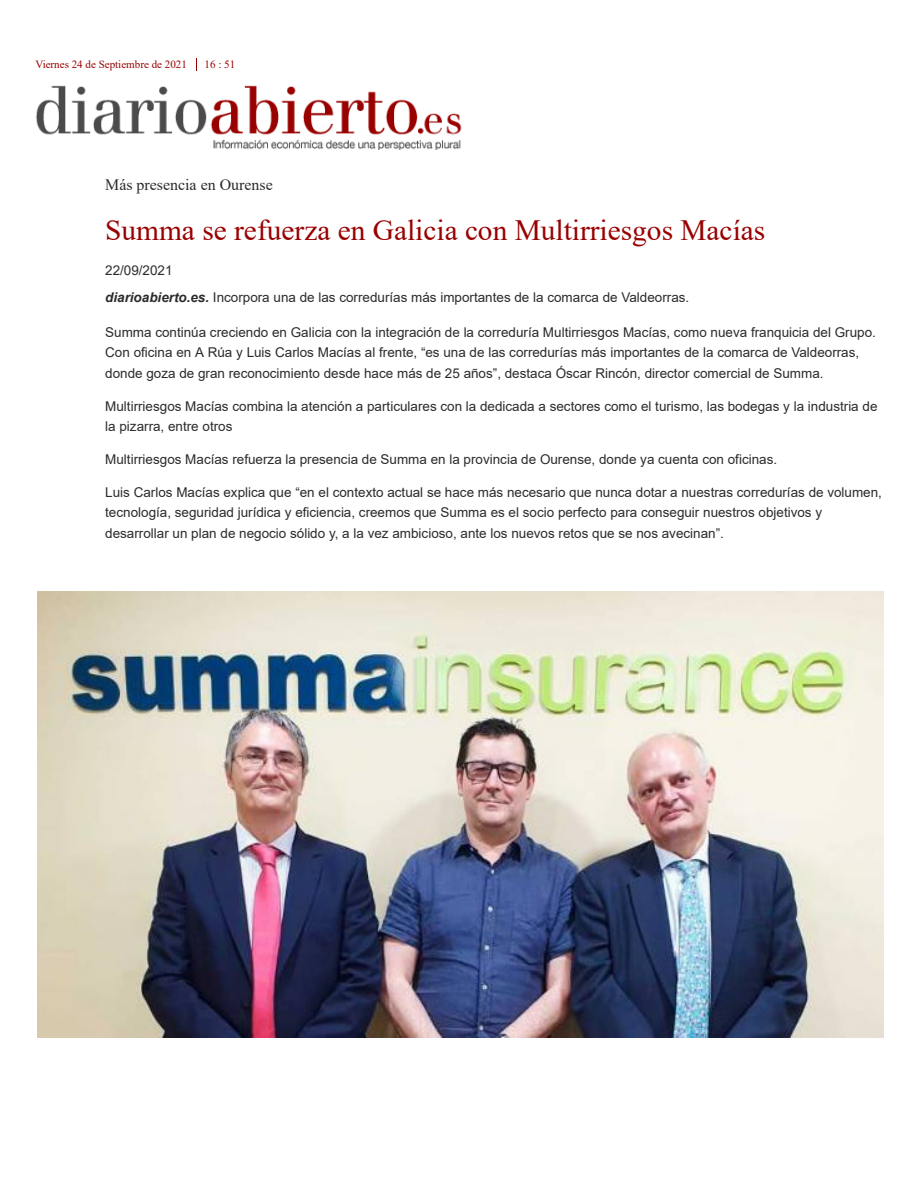
<style>
.page{position:relative;width:918px;height:1188px;background:#fff}
.page>*{position:absolute;margin:0;border:0;box-sizing:border-box;transform-origin:0 0}
.t1{font:29.4px "Times New Roman";color:#900}
.t2{font:17.4px "Segoe UI";color:#000}
.t3{font:15.9px "Times New Roman";color:#2b2b2b}
.t4{font:13.5px/20.2px "Arial";color:#2b2b2b}
.t5{font:10.95px "Times New Roman";color:#900}
.s1{font-weight:700;font-style:italic}
</style>
<div class="page">
<svg style="left:196px;top:58px;width:1px;height:13px"></svg>
<img style="left:36px;top:85px;width:426px;height:64px">
<img style="left:37px;top:591px;width:847px;height:446px">
<p class="t5" style="left:35px;top:57px;width:153px">Viernes 24 de Septiembre de 2021</p>
<p class="t5" style="left:205px;top:57px;width:32px">16 : 51</p>
<p class="t3" style="left:105px;top:174px;width:169px">Más presencia en Ourense</p>
<h1 class="t1" style="left:105px;top:210px;width:662px">Summa se refuerza en Galicia con Multirriesgos Macías</h1>
<p class="t4" style="left:105px;top:256px;width:586px;line-height:27.6px">22/09/2021<br><span class="s1">diarioabierto.es.</span> Incorpora una de las corredurías más importantes de la comarca de Valdeorras.</p>
<p class="t4" style="left:105px;top:322px;width:772px">Summa continúa creciendo en Galicia con la integración de la correduría Multirriesgos Macías, como nueva franquicia del Grupo.<br>Con oficina en A Rúa y Luis Carlos Macías al frente, “es una de las corredurías más importantes de la comarca de Valdeorras, donde goza de gran reconocimiento desde hace más de 25 años”, destaca Óscar Rincón, director comercial de Summa.</p>
<p class="t4" style="left:105px;top:396px;width:774px">Multirriesgos Macías combina la atención a particulares con la dedicada a sectores como el turismo, las bodegas y la industria de la pizarra, entre otros</p>
<p class="t4" style="left:105px;top:449px;width:673px">Multirriesgos Macías refuerza la presencia de Summa en la provincia de Ourense, donde ya cuenta con oficinas.</p>
<p class="t4" style="left:105px;top:482px;width:778px">Luis Carlos Macías explica que “en el contexto actual se hace más necesario que nunca dotar a nuestras corredurías de volumen, tecnología, seguridad jurídica y eficiencia, creemos que Summa es el socio perfecto para conseguir nuestros objetivos y desarrollar un plan de negocio sólido y, a la vez ambicioso, ante los nuevos retos que se nos avecinan”.</p>
<p class="t2" style="left:355px;top:501px;width:218px">(https://adndelseguro.com/)</p>
</div>
